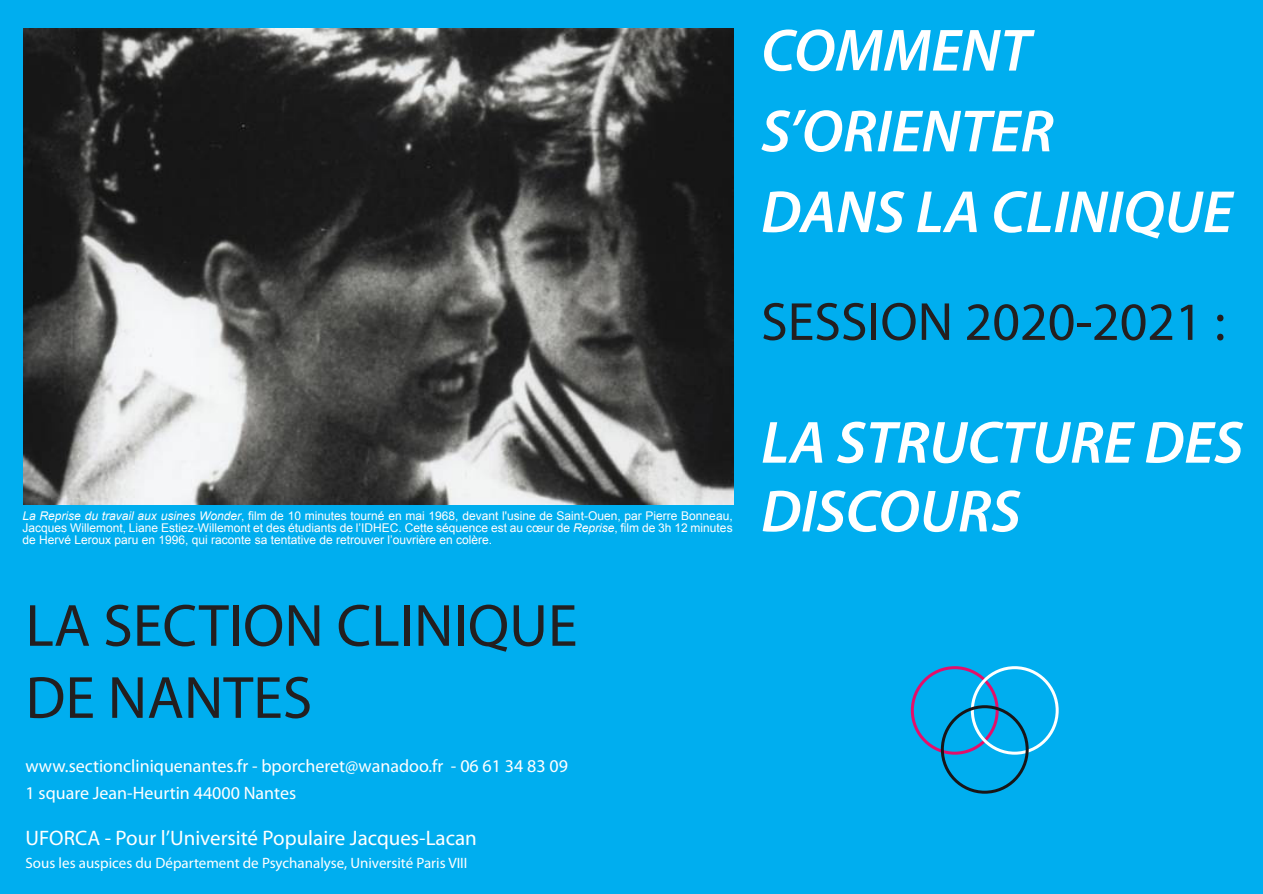
<style>
.page{position:relative;width:1263px;height:894px;background:#fff}
.page>*{position:absolute;margin:0;border:0;box-sizing:border-box;transform-origin:0 0}
.t1{font:italic 600 60px/80.7px "Myriad Pro";color:#fff}
.t2{font:60px/72px "Myriad Pro";color:#231f20}
.t3{font:54px "Myriad Pro";color:#231f20}
.t4{font:21px "Myriad Pro";color:#fff}
.t5{font:18px/27px "Myriad Pro";color:#fff}
.t6{font:15px "Myriad Pro";color:#fff}
.t7{font:12px/12.5px "Arial";color:#fff;text-align:justify}
.s1{font-style:italic}
</style>
<div class="page">
<div style="left:0;top:0;width:1263px;height:893px;background:#00aeef"></div>
<div style="left:911px;top:666px;width:88px;height:88px;border:3px solid #e30f6a;border-radius:50%"></div>
<div style="left:971px;top:666px;width:88px;height:88px;border:3px solid #fff;border-radius:50%"></div>
<div style="left:941px;top:705px;width:88px;height:88px;border:3px solid #181517;border-radius:50%"></div>
<img style="left:23px;top:28px;width:710px;height:476px">
<h1 class="t1" style="left:761px;top:15px;width:473px">COMMENT<br>S’ORIENTER<br>DANS LA CLINIQUE</h1>
<h2 class="t3" style="left:761px;top:299px;width:466px">SESSION 2020-2021 :</h2>
<p class="t7" style="left:22px;top:510px;width:712px"><span class="s1">La Reprise du travail aux usines Wonder</span>, film de 10 minutes tourné en mai 1968, devant l'usine de Saint-Ouen, par Pierre Bonneau, Jacques Willemont, Liane Estiez-Willemont et des étudiants de l’IDHEC. Cette séquence est au cœur de <span class="s1">Reprise</span>, film de 3h 12 minutes de Hervé Leroux paru en 1996, qui raconte sa tentative de retrouver l’ouvrière en colère.</p>
<h1 class="t2" style="left:26px;top:594px;width:554px">LA SECTION CLINIQUE<br>DE NANTES</h1>
<h3 class="t5" style="left:26px;top:754px;width:544px">www.sectioncliniquenantes.fr - bporcheret@wanadoo.fr - 06 61 34 83 09<br>1 square Jean-Heurtin 44000 Nantes</h3>
<h3 class="t4" style="left:26px;top:828px;width:453px">UFORCA - Pour l’Université Populaire Jacques-Lacan</h3>
<p class="t6" style="left:26px;top:856px;width:443px">Sous les auspices du Département de Psychanalyse, Université Paris VIII</p>
<h1 class="t1" style="left:761px;top:413px;width:484px;line-height:68.7px">LA STRUCTURE DES<br>DISCOURS</h1>
</div>
